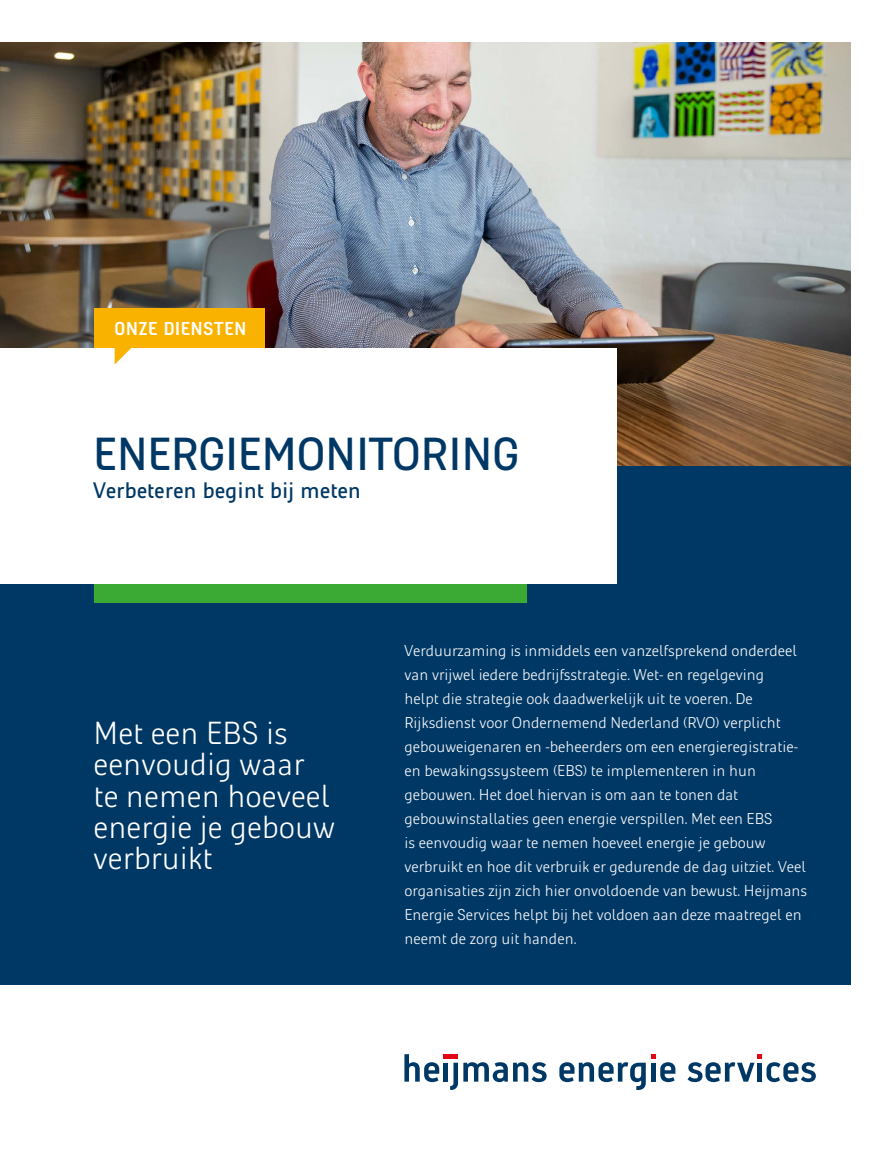
<style>
.page{position:relative;width:893px;height:1149px;background:#fff}
.page>*{position:absolute;margin:0;border:0;box-sizing:border-box;transform-origin:0 0}
.t1{font:46.35px "Heijmans";letter-spacing:-.005em;color:#003865}
.t2{font:300 31.95px/31.2px "Heijmans";color:#fff}
.t3{font:22.5px "Heijmans";letter-spacing:-.005em;color:#003865}
.t4{font:700 18.75px "Heijmans Con";letter-spacing:.04em;color:#fff}
.t5{font:300 15.75px/24px "Heijmans";color:#fff}
</style>
<div class="page">
<img style="left:0;top:43px;width:850px;height:422px">
<div style="left:0;top:465px;width:850px;height:519px;background:#003865"></div>
<div style="left:94px;top:583px;width:433px;height:19px;background:#3aaa35"></div>
<div style="left:0;top:348px;width:617px;height:235px;background:#fff"></div>
<svg style="left:443px;top:1054px;width:15px;height:3px"></svg>
<svg style="left:404px;top:1054px;width:35px;height:27px"></svg>
<div style="left:443px;top:1062px;width:5px;height:19px;background:#003865"></div>
<svg style="left:450px;top:1062px;width:97px;height:27px"></svg>
<svg style="left:559px;top:1054px;width:116px;height:35px"></svg>
<svg style="left:687px;top:1054px;width:129px;height:27px"></svg>
<svg style="left:115px;top:348px;width:16px;height:16px"></svg>
<div style="left:94px;top:308px;width:171px;height:40px;background:#fab200"></div>
<p class="t4" style="left:115px;top:317px;width:133px">ONZE DIENSTEN</p>
<h1 class="t1" style="left:94px;top:426px;width:427px">ENERGIEMONITORING</h1>
<h3 class="t3" style="left:94px;top:477px;width:269px">Verbeteren begint bij meten</h3>
<h2 class="t2" style="left:94px;top:717px;width:243px">Met een EBS is eenvoudig waar te nemen hoeveel energie je gebouw verbruikt</h2>
<p class="t5" style="left:404px;top:638px;width:404px">Verduurzaming is inmiddels een vanzelfsprekend onderdeel van vrijwel iedere bedrijfsstrategie. Wet- en regelgeving<br>helpt die strategie ook daadwerkelijk uit te voeren. De Rijksdienst voor Ondernemend Nederland (RVO) verplicht gebouweigenaren en -beheerders om een energieregistratie&shy;en bewakingssysteem (EBS) te implementeren in hun gebouwen. Het doel hiervan is om aan te tonen dat gebouwinstallaties geen energie verspillen. Met een EBS<br>is eenvoudig waar te nemen hoeveel energie je gebouw verbruikt en hoe dit verbruik er gedurende de dag uitziet. Veel organisaties zijn zich hier onvoldoende van bewust. Heijmans Energie Services helpt bij het voldoen aan deze maatregel en neemt de zorg uit handen.</p>
</div>
